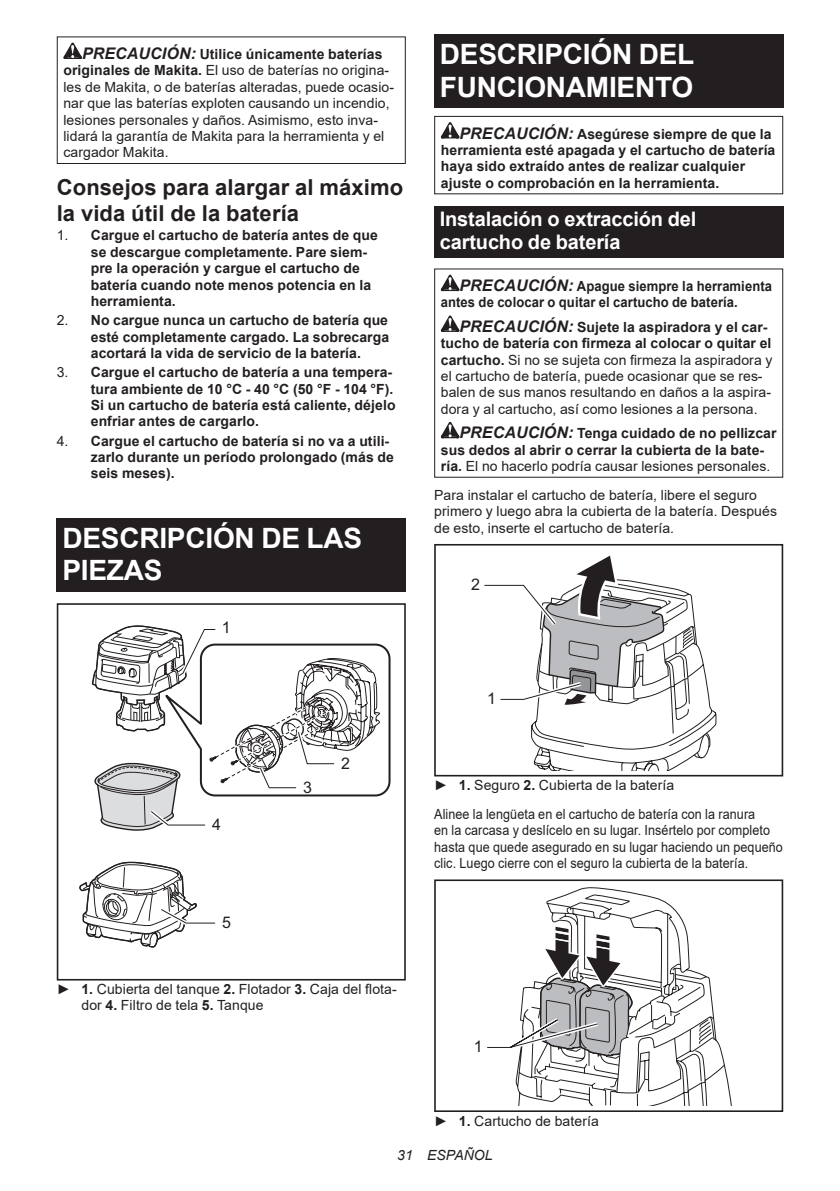
<style>
.page{position:relative;width:840px;height:1191px;background:#fff}
.page>*{position:absolute;margin:0;border:0;box-sizing:border-box;transform-origin:0 0}
.t1{font:700 28px/32.8px "Arial";letter-spacing:-.01em;color:#fff}
.t2{font:700 22px/25.8px "Arial";letter-spacing:.005em;color:#231f20}
.t3{font:700 20px/23.4px "Arial";letter-spacing:-.01em;color:#fff}
.t4{font:16px "Arial";color:#231f20}
.t5{font:14px/16.4px "Arial";letter-spacing:.005em;color:#231f20}
.t6{font:700 14px/16.4px "Arial";letter-spacing:.005em;color:#231f20}
.t7{font:14px/16.4px "Arial";letter-spacing:.005em;color:#231f20;scale:.9 1}
.t8{font:700 14px/16.4px "Arial";letter-spacing:.005em;color:#231f20;scale:.93 1}
.t9{font:italic 14px "Arial";letter-spacing:.005em;color:#231f20}
.s1{font-weight:700;font-style:italic;font-size:16px}
.s2{font-weight:700}
.s3{font-weight:400}
.s4{font-style:italic;font-size:16px}
</style>
<div class="page">
<svg style="left:63px;top:43px;width:19px;height:16px"></svg>
<div style="left:57px;top:36px;width:348px;height:128px;border:1px solid #231f20"></div>
<div style="left:57px;top:518px;width:348px;height:74px;background:#231f20"></div>
<div style="left:57px;top:603px;width:348px;height:377px;border:2px solid #231f20"></div>
<svg style="left:79px;top:625px;width:312px;height:323px"></svg>
<div style="left:434px;top:34px;width:348px;height:74px;background:#231f20"></div>
<svg style="left:440px;top:122px;width:19px;height:16px"></svg>
<div style="left:434px;top:116px;width:348px;height:78px;border:1px solid #231f20"></div>
<div style="left:434px;top:206px;width:348px;height:51px;background:#231f20"></div>
<svg style="left:440px;top:275px;width:19px;height:16px"></svg>
<svg style="left:440px;top:315px;width:19px;height:17px"></svg>
<svg style="left:440px;top:422px;width:19px;height:16px"></svg>
<div style="left:434px;top:544px;width:348px;height:232px;border:2px solid #231f20"></div>
<svg style="left:484px;top:555px;width:232px;height:216px"></svg>
<svg style="left:546px;top:887px;width:186px;height:219px"></svg>
<div style="left:434px;top:879px;width:348px;height:233px;border:2px solid #231f20"></div>
<svg style="left:487px;top:902px;width:237px;height:204px"></svg>
<p class="t5" style="left:63px;top:46px;width:332px;text-indent:19px"><span class="s1">PRECAUCIÓN:</span> <span class="s2">Utilice únicamente baterías originales de Makita.</span> El uso de baterías no origina&shy;les de Makita, o de baterías alteradas, puede ocasio&shy;nar que las baterías exploten causando un incendio, lesiones personales y daños. Asimismo, esto inva&shy;lidará la garantía de Makita para la herramienta y el cargador Makita.</p>
<h2 class="t2" style="left:57px;top:175px;width:348px">Consejos para alargar al máximo la vida útil de la batería</h2>
<p class="t6" style="left:91px;top:227px;width:288px;text-indent:-34px"><span class="s3">1.</span> Cargue el cartucho de batería antes de que se descargue completamente. Pare siem&shy;pre la operación y cargue el cartucho de batería cuando note menos potencia en la herramienta.</p>
<p class="t6" style="left:91px;top:312px;width:300px;text-align:justify;text-indent:-34px"><span class="s3">2.</span> No cargue nunca un cartucho de batería que esté completamente cargado. La sobrecarga acortará la vida de servicio de la batería.</p>
<p class="t6" style="left:91px;top:364px;width:306px;text-indent:-34px"><span class="s3">3.</span> Cargue el cartucho de batería a una tempera&shy;tura ambiente de 10 °C - 40 °C (50 °F - 104 °F).<br>Si un cartucho de batería está caliente, déjelo enfriar antes de cargarlo.</p>
<p class="t6" style="left:91px;top:432px;width:304px;text-indent:-34px"><span class="s3">4.</span> Cargue el cartucho de batería si no va a utili&shy;zarlo durante un período prolongado (más de seis meses).</p>
<h1 class="t1" style="left:62px;top:522px;width:301px">DESCRIPCIÓN DE LAS<br>PIEZAS</h1>
<p class="t4" style="left:221px;top:616px;width:10px">1</p>
<p class="t4" style="left:212px;top:813px;width:10px">4</p>
<p class="t4" style="left:222px;top:911px;width:10px">5</p>
<p class="t4" style="left:303px;top:776px;width:10px">3</p>
<p class="t4" style="left:341px;top:752px;width:10px">2</p>
<p class="t5" style="left:81px;top:980px;width:316px;text-indent:-25px">► <span class="s2">1.</span> Cubierta del tanque <span class="s2">2.</span> Flotador <span class="s2">3.</span> Caja del flota&shy;dor <span class="s2">4.</span> Filtro de tela <span class="s2">5.</span> Tanque</p>
<h1 class="t1" style="left:439px;top:38px;width:256px">DESCRIPCIÓN DEL<br>FUNCIONAMIENTO</h1>
<p class="t6" style="left:440px;top:125px;width:336px;text-indent:19px"><span class="s4">PRECAUCIÓN:</span> Asegúrese siempre de que la herramienta esté apagada y el cartucho de batería haya sido extraído antes de realizar cualquier ajuste o comprobación en la herramienta.</p>
<h3 class="t3" style="left:439px;top:207px;width:258px">Instalación o extracción del cartucho de batería</h3>
<p class="t8" style="left:440px;top:278px;width:357px;text-indent:19px"><span class="s4">PRECAUCIÓN:</span> Apague siempre la herramienta antes de colocar o quitar el cartucho de batería.</p>
<p class="t5" style="left:440px;top:319px;width:333px;text-indent:19px"><span class="s1">PRECAUCIÓN:</span> <span class="s2">Sujete la aspiradora y el car&shy;tucho de batería con firmeza al colocar o quitar el cartucho.</span> Si no se sujeta con firmeza la aspiradora y el cartucho de batería, puede ocasionar que se res&shy;balen de sus manos resultando en daños a la aspira&shy;dora y al cartucho, así como lesiones a la persona.</p>
<p class="t6" style="left:440px;top:425px;width:337px;text-indent:19px"><span class="s4">PRECAUCIÓN:</span> Tenga cuidado de no pellizcar sus dedos al abrir o cerrar la cubierta de la bate&shy;ría. <span class="s3">El no hacerlo podría causar lesiones personales.</span></p>
<p class="t5" style="left:434px;top:486px;width:344px">Para instalar el cartucho de batería, libere el seguro primero y luego abra la cubierta de la batería. Después de esto, inserte el cartucho de batería.</p>
<p class="t4" style="left:471px;top:573px;width:10px">2</p>
<p class="t4" style="left:487px;top:687px;width:10px">1</p>
<p class="t5" style="left:434px;top:770px;width:322px;line-height:28.8px">► <span class="s2">1.</span> Seguro <span class="s2">2.</span> Cubierta de la batería<br>Alinee la lengüeta en el cartucho de batería con la ranura</p>
<p class="t7" style="left:434px;top:822px;width:389px">en la carcasa y deslícelo en su lugar. Insértelo por completo hasta que quede asegurado en su lugar haciendo un pequeño clic. Luego cierre con el seguro la cubierta de la batería.</p>
<p class="t4" style="left:473px;top:1035px;width:10px">1</p>
<p class="t5" style="left:434px;top:1112px;width:166px">► <span class="s2">1.</span> Cartucho de batería</p>
<p class="t9" style="left:397px;top:1146px;width:97px">31 ESPAÑOL</p>
</div>
